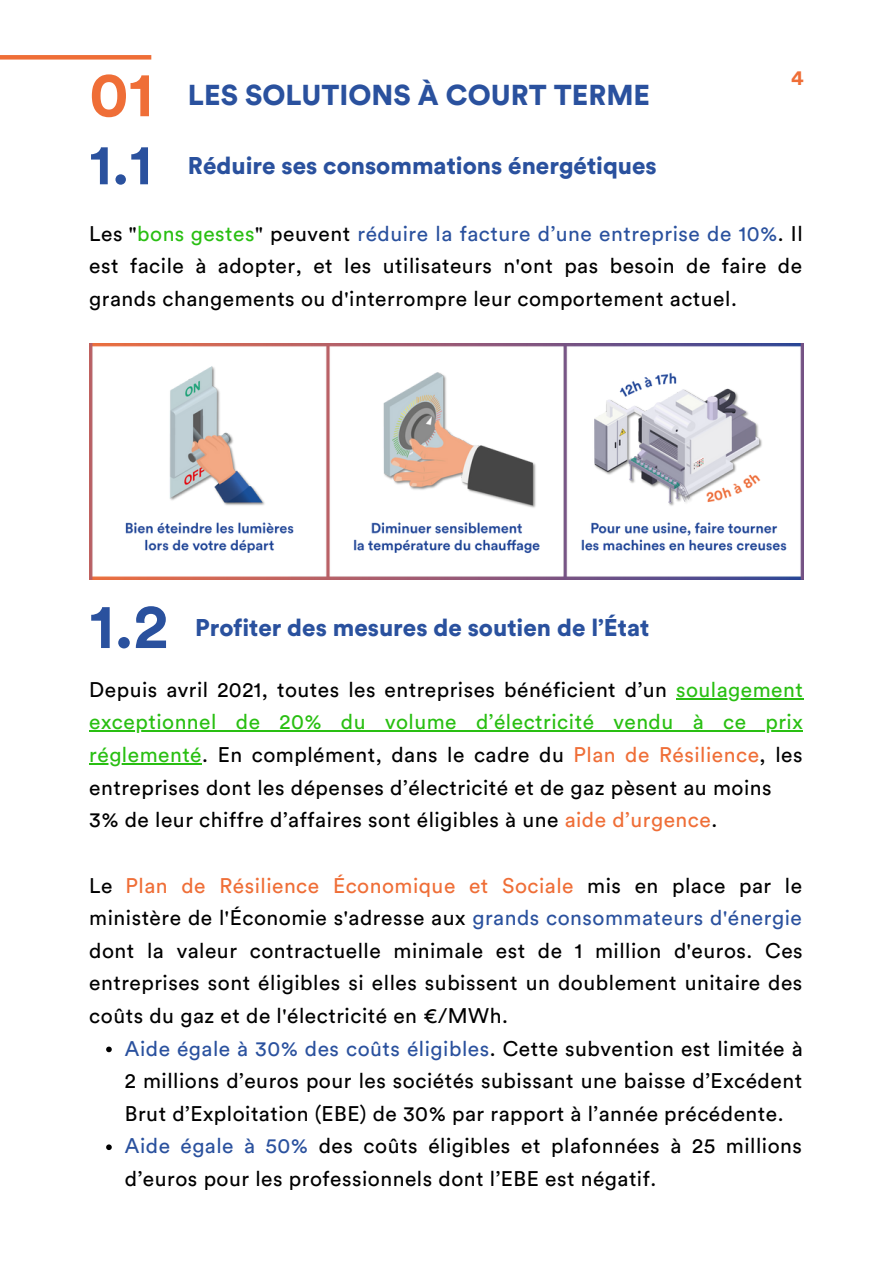
<style>
.page{position:relative;width:893px;height:1264px;background:#fff}
.page>*{position:absolute;margin:0;border:0;box-sizing:border-box;transform-origin:0 0}
.t1{font:700 63px "Circular Std";color:#2a519e}
.t2{font:700 57px "Circular Std";color:#2a519e}
.t3{font:900 28.5px "Circular Std";color:#2a519e}
.t4{font:900 24px "Circular Std";color:#2a519e}
.t5{font:21px/32.5px "Circular Std";letter-spacing:.025em;color:#000;text-align:justify}
.t6{font:700 21px "Circular Std";color:#ef6e37}
.s1{font-weight:700;font-size:63px;color:#ef6e37}
.s2{color:#29bf12}
.s3{color:#2a519e}
.s4{color:#ef6e37}
</style>
<div class="page">
<div style="left:0;top:55px;width:151px;height:5px;background:#ef6e37"></div>
<img style="left:89px;top:344px;width:714px;height:236px">
<svg style="left:106px;top:1046px;width:6px;height:6px"></svg>
<svg style="left:106px;top:1144px;width:6px;height:6px"></svg>
<hr style="left:676px;top:698px;width:127px;height:1px;background:#29bf12">
<hr style="left:89px;top:730px;width:714px;height:1px;background:#29bf12">
<hr style="left:89px;top:763px;width:113px;height:1px;background:#29bf12">
<h3 class="t3" style="left:89px;top:82px;width:562px"><span class="s1">01</span> LES SOLUTIONS À COURT TERME</h3>
<h2 class="t2" style="left:89px;top:138px;width:64px">1.1</h2>
<p class="t4" style="left:188px;top:154px;width:470px">Réduire ses consommations énergétiques</p>
<p class="t6" style="left:791px;top:68px;width:14px">4</p>
<p class="t5" style="left:89px;top:218px;width:714px">Les "<span class="s2">bons gestes</span>" peuvent <span class="s3">réduire la facture d’une entreprise de 10%</span>. Il est facile à adopter, et les utilisateurs n'ont pas besoin de faire de grands changements ou d'interrompre leur comportement actuel.</p>
<h1 class="t1" style="left:89px;top:597px;width:80px">1.2</h1>
<p class="t4" style="left:195px;top:616px;width:456px">Profiter des mesures de soutien de l’État</p>
<p class="t5" style="left:89px;top:674px;width:715px;text-align:left">Depuis avril 2021, toutes les entreprises bénéficient d’un <span class="s2">soulagement exceptionnel de 20% du volume d’électricité vendu à ce prix réglementé</span>. En complément, dans le cadre du <span class="s4">Plan de Résilience</span>, les entreprises dont les dépenses d’électricité et de gaz pèsent au moins 3% de leur chiffre d’affaires sont éligibles à une <span class="s4">aide d’urgence</span>.</p>
<p class="t5" style="left:89px;top:869px;width:715px">Le <span class="s4">Plan de Résilience Économique et Sociale</span> mis en place par le ministère de l'Économie s'adresse aux <span class="s3">grands consommateurs d'énergie </span>dont la valeur contractuelle minimale est de 1 million d'euros. Ces entreprises sont éligibles si elles subissent un doublement unitaire des coûts du gaz et de l'électricité en €/MWh.</p>
<p class="t5" style="left:125px;top:1032px;width:679px;text-align:left"><span class="s3">Aide égale à 30% des coûts éligibles</span>. Cette subvention est limitée à 2 millions d’euros pour les sociétés subissant une baisse d’Excédent Brut d’Exploitation (EBE) de 30% par rapport à l’année précédente.<br><span class="s3">Aide égale à 50%</span> des coûts éligibles et plafonnées à 25 millions d’euros pour les professionnels dont l’EBE est négatif.</p>
</div>
